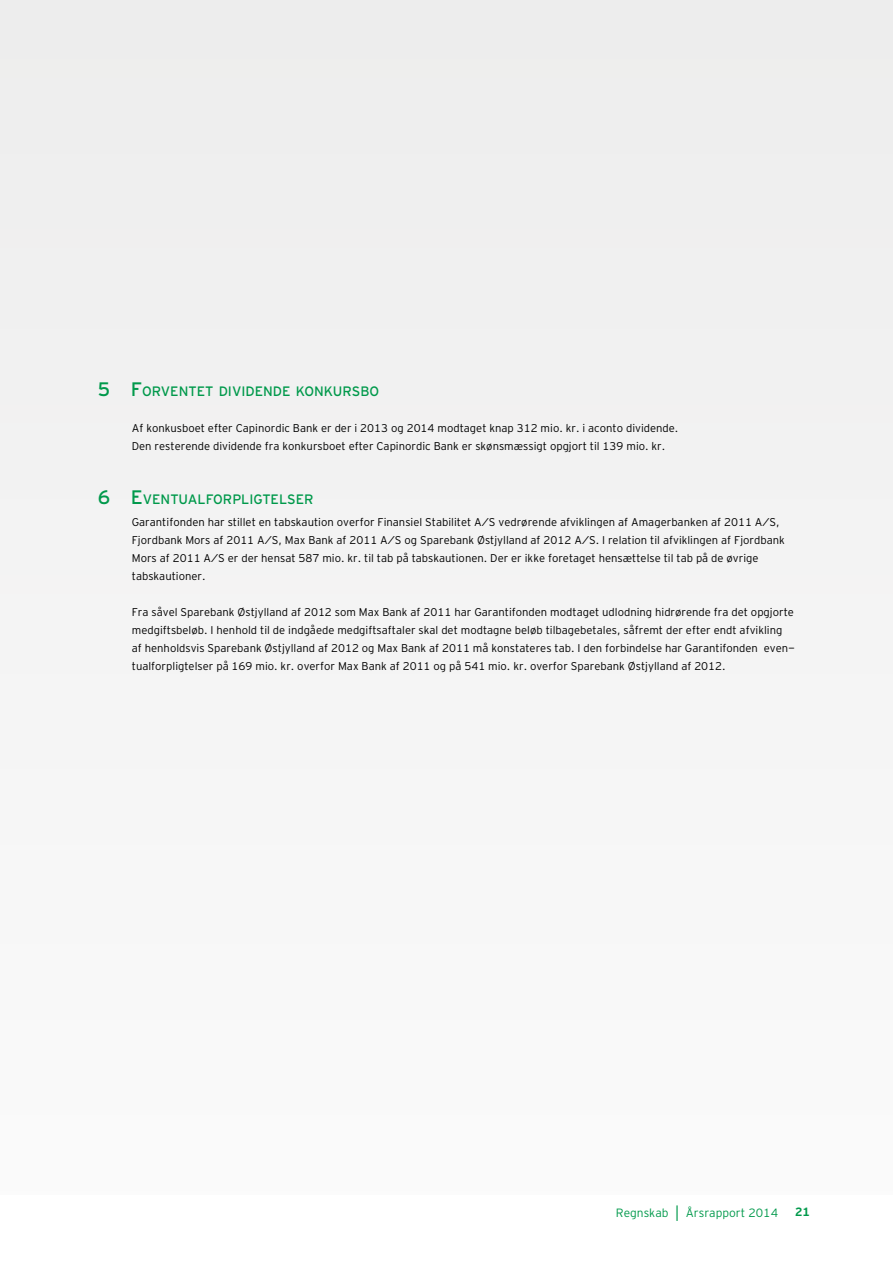
<style>
.page{position:relative;width:893px;height:1263px;background:#fff}
.page>*{position:absolute;margin:0;border:0;box-sizing:border-box;transform-origin:0 0}
.t1{font:13.65px "Interstate";color:#00994b}
.t2{font:12px "Interstate Light Mono";color:#00994b}
.t3{font:12px "Interstate Bold Mono";color:#00994b}
.t4{font:11.25px/18px "Interstate Light Mono";color:#000}
.s1{font-size:19.5px}
.s2{font-family:"Interstate";font-weight:300;font-size:15.75px}
</style>
<div class="page">
<div style="left:0;top:0;width:893px;height:674px;background:#f1f1f1"></div>
<p class="t1" style="left:98px;top:383px;width:283px"><span class="s1">5 F</span>ORVENTET DIVIDENDE KONKURSBO</p>
<p class="t4" style="left:132px;top:419px;width:548px">Af konkusboet efter Capinordic Bank er der i 2013 og 2014 modtaget knap 312 mio. kr. i aconto dividende.<br>Den resterende dividende fra konkursboet efter Capinordic Bank er skønsmæssigt opgjort til 139 mio. kr.</p>
<p class="t1" style="left:98px;top:491px;width:217px"><span class="s1">6 E</span>VENTUALFORPLIGTELSER</p>
<p class="t4" style="left:132px;top:513px;width:654px">Garantifonden har stillet en tabskaution overfor Finansiel Stabilitet A/S vedrørende afviklingen af Amagerbanken af 2011 A/S, Fjordbank Mors af 2011 A/S, Max Bank af 2011 A/S og Sparebank Østjylland af 2012 A/S. I relation til afviklingen af Fjordbank Mors af 2011 A/S er der hensat 587 mio. kr. til tab på tabskautionen. Der er ikke foretaget hensættelse til tab på de øvrige tabskautioner.</p>
<p class="t4" style="left:132px;top:603px;width:665px">Fra såvel Sparebank Østjylland af 2012 som Max Bank af 2011 har Garantifonden modtaget udlodning hidrørende fra det opgjorte medgiftsbeløb. I henhold til de indgåede medgiftsaftaler skal det modtagne beløb tilbagebetales, såfremt der efter endt afvikling af henholdsvis Sparebank Østjylland af 2012 og Max Bank af 2011 må konstateres tab. I den forbindelse har Garantifonden even&shy;tualforpligtelser på 169 mio. kr. overfor Max Bank af 2011 og på 541 mio. kr. overfor Sparebank Østjylland af 2012.</p>
<p class="t2" style="left:616px;top:1206px;width:164px">Regnskab <span class="s2">|</span> Årsrapport 2014</p>
<p class="t3" style="left:795px;top:1205px;width:16px">21</p>
</div>
